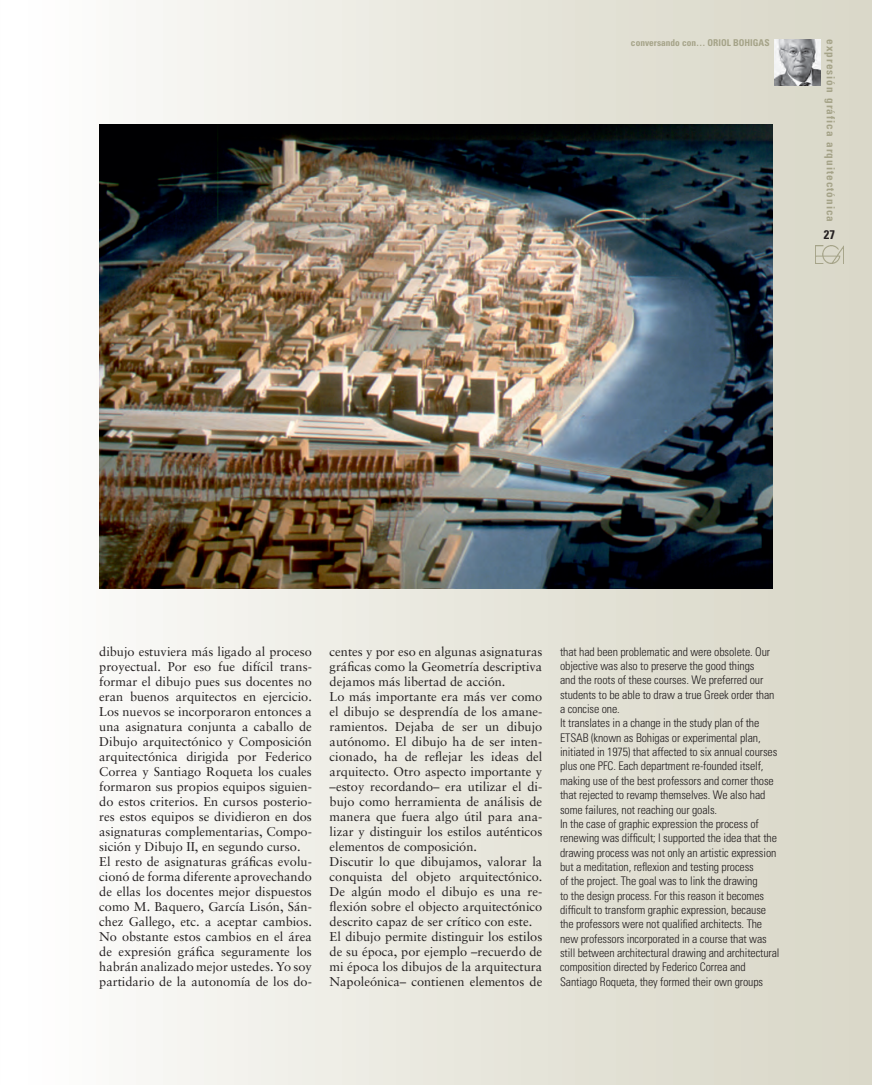
<style>
.page{position:relative;width:872px;height:1085px;background:#fff}
.page>*{position:absolute;margin:0;border:0;box-sizing:border-box;transform-origin:0 0}
.t1{font:12.75px/15px "Sabon";color:#231f20}
.t2{font:700 condensed 12.5px "Univers";color:#231f20}
.t3{font:300 condensed 11.88px/14.4px "Univers";letter-spacing:-.01em;color:#231f20}
.t4{font:700 condensed 11.25px "Univers";letter-spacing:.09em;color:#a5a388}
.t5{font:700 condensed 9.38px "Univers";color:#a5a388}
</style>
<div class="page">
<div style="left:11px;top:0;width:861px;height:1084px;background:linear-gradient(to right,#fdfdfc,#d7d5c4)"></div>
<img style="left:11px;top:0;width:1px;height:1084px">
<img style="left:815px;top:246px;width:28px;height:17px">
<img style="left:775px;top:39px;width:46px;height:46px">
<img style="left:99px;top:124px;width:673px;height:464px">
<p class="t5" style="left:631px;top:37px;width:140px">conversando con… ORIOL BOHIGAS</p>
<p class="t4" style="left:837px;top:39px;width:184px;rotate:90deg">expresión gráfica arquitectónica</p>
<p class="t2" style="left:824px;top:226px;width:13px">27</p>
<p class="t1" style="left:99px;top:644px;width:214px">dibujo estuviera más ligado al proceso proyectual. Por eso fue difícil trans&shy;formar el dibujo pues sus docentes no eran buenos arquitectos en ejercicio.<br>Los nuevos se incorporaron entonces a una asignatura conjunta a caballo de Dibujo arquitectónico y Composición arquitectónica dirigida por Federico Correa y Santiago Roqueta los cuales formaron sus propios equipos siguien&shy;do estos criterios. En cursos posterio&shy;res estos equipos se dividieron en dos asignaturas complementarias, Compo&shy;sición y Dibujo II, en segundo curso.<br>El resto de asignaturas gráficas evolu&shy;cionó de forma diferente aprovechando de ellas los docentes mejor dispuestos como M. Baquero, García Lisón, Sán&shy;chez Gallego, etc. a aceptar cambios.<br>No obstante estos cambios en el área de expresión gráfica seguramente los habrán analizado mejor ustedes. Yo soy partidario de la autonomía de los do-</p>
<p class="t1" style="left:330px;top:643px;width:214px">centes y por eso en algunas asignaturas gráficas como la Geometría descriptiva dejamos más libertad de acción.<br>Lo más importante era más ver como el dibujo se desprendía de los amane&shy;ramientos. Dejaba de ser un dibujo autónomo. El dibujo ha de ser inten&shy;cionado, ha de reflejar les ideas del arquitecto. Otro aspecto importante y –estoy recordando– era utilizar el di&shy;bujo como herramienta de análisis de manera que fuera algo útil para ana&shy;lizar y distinguir los estilos auténticos elementos de composición.<br>Discutir lo que dibujamos, valorar la conquista del objeto arquitectónico.<br>De algún modo el dibujo es una re&shy;flexión sobre el objecto arquitectónico descrito capaz de ser crítico con este.<br>El dibujo permite distinguir los estilos de su época, por ejemplo –recuerdo de mi época los dibujos de la arquitectura Napoleónica– contienen elementos de</p>
<p class="t3" style="left:560px;top:644px;width:221px">that had been problematic and were obsolete. Our objective was also to preserve the good things<br>and the roots of these courses. We preferred our students to be able to draw a true Greek order than a concise one.<br>It translates in a change in the study plan of the ETSAB (known as Bohigas or experimental plan, initiated in 1975) that affected to six annual courses plus one PFC. Each department re-founded itself, making use of the best professors and corner those that rejected to revamp themselves. We also had some failures, not reaching our goals.<br>In the case of graphic expression the process of renewing was difficult; I supported the idea that the drawing process was not only an artistic expression but a meditation, reflexion and testing process<br>of the project. The goal was to link the drawing<br>to the design process. For this reason it becomes difficult to transform graphic expression, because the professors were not qualified architects. The new professors incorporated in a course that was still between architectural drawing and architectural composition directed by Federico Correa and Santiago Roqueta, they formed their own groups</p>
</div>
